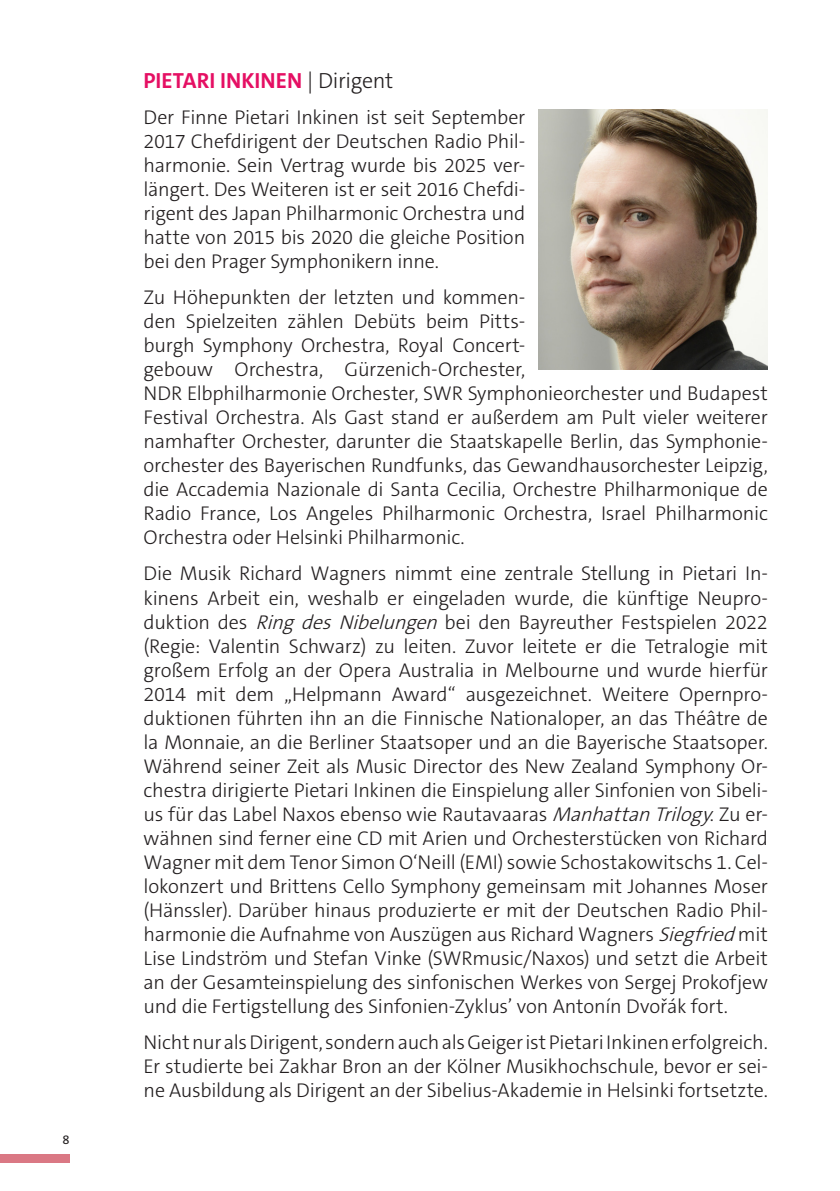
<style>
.page{position:relative;width:840px;height:1191px;background:#fff}
.page>*{position:absolute;margin:0;border:0;box-sizing:border-box;transform-origin:0 0}
.t1{font:700 22px "The Sans C5";color:#e50f63}
.t2{font:300 20px/24px "The Sans C5";letter-spacing:-.01em;color:#231f20;text-align:justify}
.t3{font:13px "The Sans C5";color:#231f20}
.s1{font-weight:300;color:#231f20}
.s2{font-style:italic}
</style>
<div class="page">
<div style="left:0;top:1154px;width:69px;height:8px;background:#da7884"></div>
<img style="left:538px;top:109px;width:229px;height:260px">
<p class="t3" style="left:62px;top:1131px;width:9px">8</p>
<p class="t1" style="left:143px;top:67px;width:251px">PIETARI INKINEN <span class="s1">| Dirigent</span></p>
<p class="t2" style="left:143px;top:106px;width:383px">Der Finne Pietari Inkinen ist seit September 2017 Chefdirigent der Deutschen Radio Phil&shy;harmonie. Sein Vertrag wurde bis 2025 ver&shy;längert. Des Weiteren ist er seit 2016 Chefdi&shy;rigent des Japan Philharmonic Orchestra und hatte von 2015 bis 2020 die gleiche Position bei den Prager Symphonikern inne.</p>
<p class="t2" style="left:143px;top:286px;width:625px;text-align:left">Zu Höhepunkten der letzten und kommen-<br>den Spielzeiten zählen Debüts beim Pitts-<br>burgh Symphony Orchestra, Royal Concert-<br>gebouw Orchestra, Gürzenich-Orchester,<br>NDR Elbphilharmonie Orchester, SWR Symphonieorchester und Budapest Festival Orchestra. Als Gast stand er außerdem am Pult vieler weiterer namhafter Orchester, darunter die Staatskapelle Berlin, das Symphonie&shy;orchester des Bayerischen Rundfunks, das Gewandhausorchester Leipzig, die Accademia Nazionale di Santa Cecilia, Orchestre Philharmonique de Radio France, Los Angeles Philharmonic Orchestra, Israel Philharmonic</p>
<p class="t2" style="left:143px;top:526px;width:322px">Orchestra oder Helsinki Philharmonic.</p>
<p class="t2" style="left:143px;top:562px;width:625px">Die Musik Richard Wagners nimmt eine zentrale Stellung in Pietari In&shy;kinens Arbeit ein, weshalb er eingeladen wurde, die künftige Neupro&shy;duktion des <span class="s2">RingdesNibelungen</span>bei den Bayreuther Festspielen 2022 (Regie: Valentin Schwarz) zu leiten. Zuvor leitete er die Tetralogie mit großem Erfolg an der Opera Australia in Melbourne und wurde hierfür 2014 mit dem „Helpmann Award“ ausgezeichnet. Weitere Opernpro&shy;duktionen führten ihn an die Finnische Nationaloper, an das Théâtre de la Monnaie, an die Berliner Staatsoper und an die Bayerische Staatsoper.</p>
<p class="t2" style="left:143px;top:754px;width:625px">Während seiner Zeit als Music Director des New Zealand Symphony Or&shy;chestra dirigierte Pietari Inkinen die Einspielung aller Sinfonien von Sibeli&shy;us für das Label Naxos ebenso wie Rautavaaras <span class="s2">ManhattanTrilogy</span>. Zu er&shy;wähnen sind ferner eine CD mit Arien und Orchesterstücken von Richard Wagner mit dem Tenor Simon O‘Neill (EMI) sowie Schostakowitschs 1. Cel&shy;lokonzert und Brittens Cello Symphony gemeinsam mit Johannes Moser (Hänssler). Darüber hinaus produzierte er mit der Deutschen Radio Phil&shy;harmonie die Aufnahme von Auszügen aus Richard Wagners <span class="s2">Siegfried</span>mit Lise Lindström und Stefan Vinke (SWRmusic/Naxos) und setzt die Arbeit an der Gesamteinspielung des sinfonischen Werkes von Sergej Prokofjew und die Fertigstellung des Sinfonien-Zyklus’ von Antonín Dvořák fort.</p>
<p class="t2" style="left:143px;top:1030px;width:625px">Nicht nur als Dirigent, sondern auch als Geiger ist Pietari Inkinen erfolgreich.<br>Er studierte bei Zakhar Bron an der Kölner Musikhochschule, bevor er sei&shy;ne Ausbildung als Dirigent an der Sibelius-Akademie in Helsinki fortsetzte.</p>
</div>
